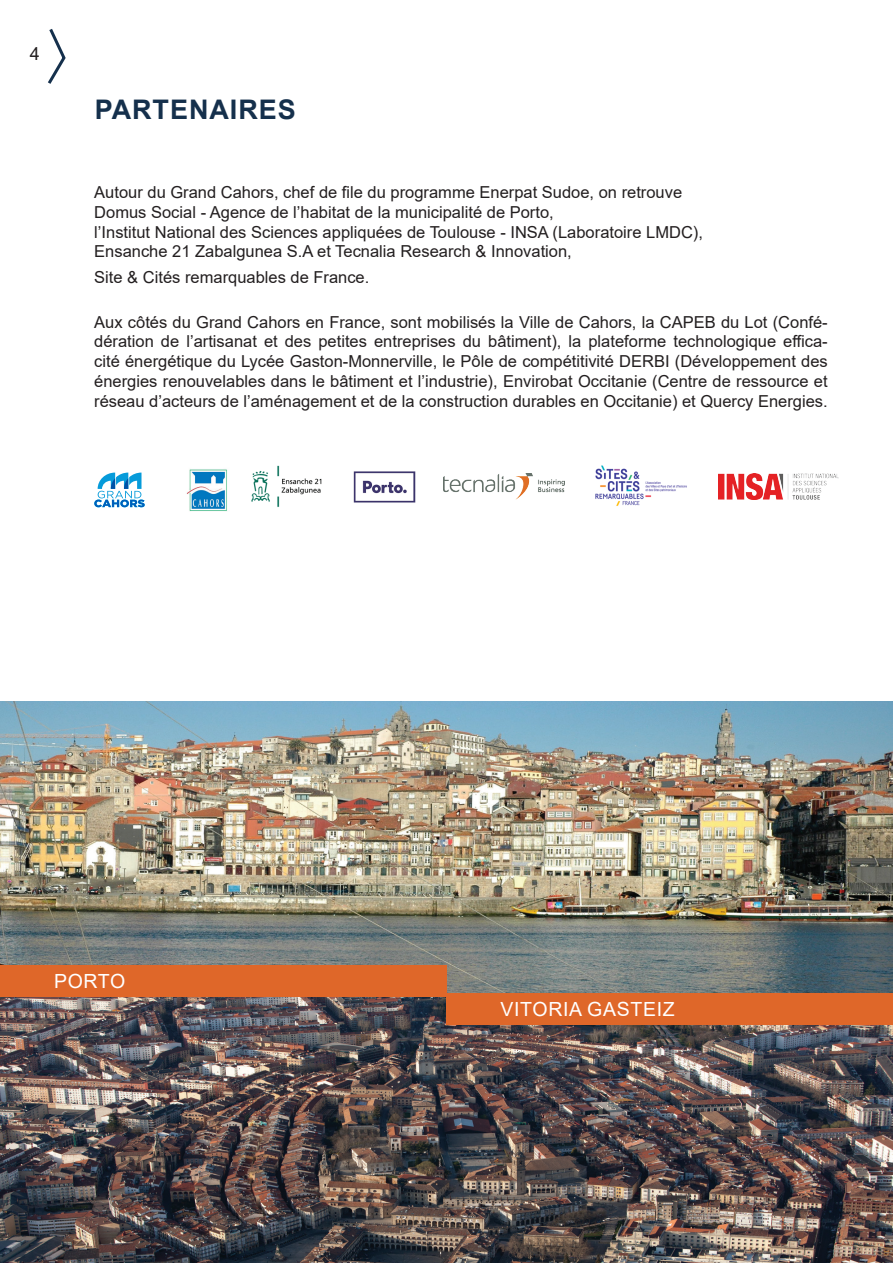
<style>
.page{position:relative;width:893px;height:1263px;background:#fff}
.page>*{position:absolute;margin:0;border:0;box-sizing:border-box;transform-origin:0 0}
.t1{font:700 27px "Arial";color:#15304c}
.t2{font:19.5px "Arial";letter-spacing:.035em;color:#fff}
.t3{font:18px "Arial";color:#231f20}
.t4{font:16.5px/19.8px "Arial";color:#231f20}
</style>
<div class="page">
<svg style="left:94px;top:473px;width:51px;height:34px"></svg>
<img style="left:186px;top:469px;width:41px;height:42px">
<img style="left:251px;top:465px;width:71px;height:42px">
<img style="left:353px;top:471px;width:63px;height:32px">
<img style="left:443px;top:474px;width:121px;height:26px">
<img style="left:595px;top:465px;width:92px;height:41px">
<img style="left:718px;top:474px;width:120px;height:26px">
<img style="left:0;top:702px;width:893px;height:291px">
<img style="left:0;top:997px;width:893px;height:266px">
<div style="left:0;top:965px;width:446px;height:32px;background:#df6729"></div>
<div style="left:446px;top:993px;width:447px;height:32px;background:#df6729"></div>
<svg style="left:48px;top:29px;width:18px;height:55px"></svg>
<p class="t3" style="left:30px;top:41px;width:12px">4</p>
<h1 class="t1" style="left:95px;top:90px;width:94px">PARTENAIRES</h1>
<p class="t4" style="left:94px;top:182px;width:610px">Autour du Grand Cahors, chef de file du programme Enerpat Sudoe, on retrouve Domus Social - Agence de l’habitat de la municipalité de Porto,<br>l’Institut National des Sciences appliquées de Toulouse - INSA (Laboratoire LMDC), Ensanche 21 Zabalgunea S.A et Tecnalia Research &amp; Innovation,</p>
<p class="t4" style="left:94px;top:267px;width:277px">Site &amp; Cités remarquables de France.</p>
<p class="t4" style="left:94px;top:312px;width:735px;text-align:justify">Aux côtés du Grand Cahors en France, sont mobilisés la Ville de Cahors, la CAPEB du Lot (Confé&shy;dération de l’artisanat et des petites entreprises du bâtiment), la plateforme technologique effica&shy;cité énergétique du Lycée Gaston-Monnerville, le Pôle de compétitivité DERBI (Développement des énergies renouvelables dans le bâtiment et l’industrie), Envirobat Occitanie (Centre de ressource et réseau d’acteurs de l’aménagement et de la construction durables en Occitanie) et Quercy Energies.</p>
<p class="t2" style="left:54px;top:968px;width:73px">PORTO</p>
<p class="t2" style="left:500px;top:996px;width:25px">Vitoria</p>
<p class="t2" style="left:587px;top:996px;width:29px">Gasteiz</p>
</div>
